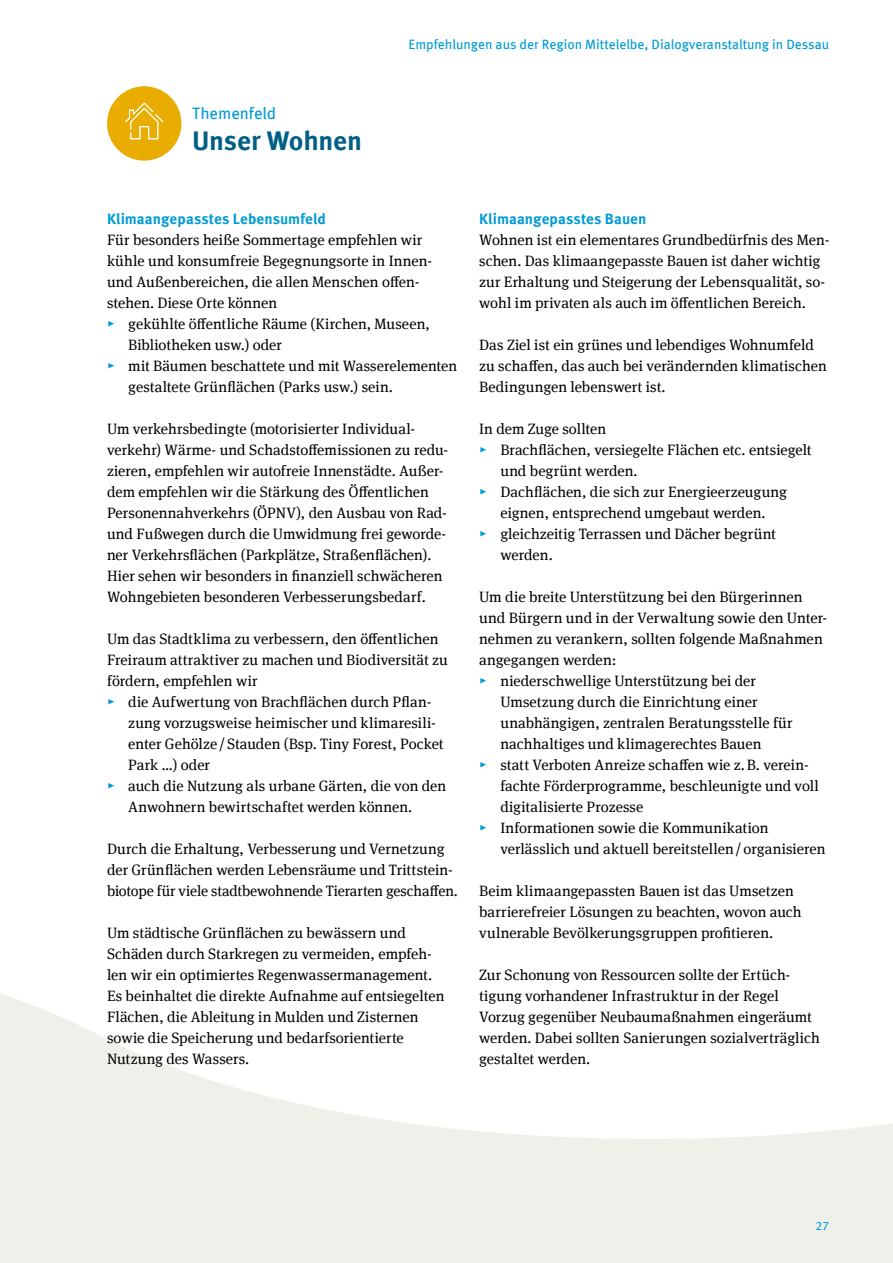
<style>
.page{position:relative;width:893px;height:1263px;background:#fff}
.page>*{position:absolute;margin:0;border:0;box-sizing:border-box;transform-origin:0 0}
.Innenseiten_H3_Headline_Themenfeld{font:700 27px "Meta Offc";letter-spacing:-.01em;color:#005f85}
.Innenseiten_H3_Headline_Themenfeld-2{font:16.5px "Meta Offc";color:#009bd4}
.Innenseiten_P_Copy_Abstand_vor{font:15px/21px "Meta Serif Offc";letter-spacing:.005em;color:#000}
.Innenseiten_P_Copy_Abstand_nach{font:15px/21px "Meta Serif Offc";letter-spacing:.005em;color:#000}
.Innenseiten_P_Copy_ohne_Abstand{font:15px/21px "Meta Serif Offc";letter-spacing:.005em;color:#000}
.Innenseiten_P_Copy{font:15px/21px "Meta Serif Offc";letter-spacing:.005em;color:#000}
.Innenseiten_H4_Headline{font:700 15px "Meta Offc";letter-spacing:.005em;color:#009bd4}
.Innenseiten_P_Copy_Abstand_vor-2{font:700 15px "Meta Offc";letter-spacing:.01em;color:#009bd4}
.t1{font:13.5px "Meta Offc";color:#009bd4}
.t2{font:12px "Meta Offc";color:#009bd4}
.s1{color:#009bd4}
</style>
<div class="page">
<svg style="left:0;top:994px;width:893px;height:269px;fill:#f0f0eb"></svg>
<svg style="left:107px;top:86px;width:74px;height:75px"></svg>
<h3 class="Innenseiten_H3_Headline_Themenfeld-2" style="left:192px;top:103px;width:86px">Themenfeld</h3>
<h3 class="Innenseiten_H3_Headline_Themenfeld" style="left:192px;top:125px;width:171px">Unser Wohnen</h3>
<p class="t1" style="left:408px;top:36px;width:422px">Empfehlungen aus der Region Mittelelbe, Dialogveranstaltung in Dessau</p>
<p class="Innenseiten_H4_Headline" style="left:107px;top:209px;width:220px">Klimaangepasstes Lebensumfeld</p>
<p class="Innenseiten_P_Copy_ohne_Abstand" style="left:107px;top:229px;width:327px">Für besonders heiße Sommertage empfehlen wir kühle und konsumfreie Begegnungsorte in Innen&shy;und Außenbereichen, die allen Menschen offen&shy;stehen. Diese Orte können</p>
<p class="Innenseiten_P_Copy_Abstand_vor" style="left:128px;top:313px;width:303px;text-indent:-21px"><span class="s1">▸</span> gekühlte öffentliche Räume (Kirchen, Museen,<br>Bibliotheken usw.) oder</p>
<p class="Innenseiten_P_Copy_Abstand_vor" style="left:128px;top:355px;width:330px;text-indent:-21px"><span class="s1">▸</span> mit Bäumen beschattete und mit Wasserelementen gestaltete Grünflächen (Parks usw.) sein.</p>
<p class="Innenseiten_P_Copy_Abstand_vor" style="left:107px;top:418px;width:343px">Um verkehrsbedingte (motorisierter Individual&shy;verkehr) Wärme- und Schadstoffemissionen zu redu&shy;zieren, empfehlen wir autofreie Innenstädte. Außer&shy;dem empfehlen wir die Stärkung des Öffentlichen Personennahverkehrs (ÖPNV), den Ausbau von Rad&shy;und Fußwegen durch die Umwidmung frei geworde&shy;ner Verkehrsflächen (Parkplätze, Straßenflächen).<br>Hier sehen wir besonders in finanziell schwächeren Wohngebieten besonderen Verbesserungsbedarf.</p>
<p class="Innenseiten_P_Copy_Abstand_vor" style="left:107px;top:628px;width:342px">Um das Stadtklima zu verbessern, den öffentlichen<br>Freiraum attraktiver zu machen und Biodiversität zu fördern, empfehlen wir</p>
<p class="Innenseiten_P_Copy_Abstand_vor" style="left:128px;top:691px;width:317px;text-indent:-21px"><span class="s1">▸</span> die Aufwertung von Brachflächen durch Pflan&shy;zung vorzugsweise heimischer und klimaresili&shy;enter Gehölze /Stauden (Bsp. Tiny Forest, Pocket Park …) oder</p>
<p class="Innenseiten_P_Copy_Abstand_vor" style="left:128px;top:775px;width:319px;text-indent:-21px"><span class="s1">▸</span> auch die Nutzung als urbane Gärten, die von den<br>Anwohnern bewirtschaftet werden können.</p>
<p class="Innenseiten_P_Copy_Abstand_vor" style="left:107px;top:838px;width:352px">Durch die Erhaltung, Verbesserung und Vernetzung der Grünflächen werden Lebensräume und Trittstein&shy;biotope für viele stadtbewohnende Tierarten geschaffen.</p>
<p class="Innenseiten_P_Copy_Abstand_vor" style="left:107px;top:922px;width:339px">Um städtische Grünflächen zu bewässern und Schäden durch Starkregen zu vermeiden, empfeh&shy;len wir ein optimiertes Regenwassermanagement.<br>Es -beinhaltet die direkte Aufnahme auf entsiegelten Flächen, die Ableitung in Mulden und Zisternen sowie die Speicherung und bedarfsorientierte Nutzung des Wassers.</p>
<p class="Innenseiten_P_Copy_Abstand_vor-2" style="left:479px;top:209px;width:169px">Klimaangepasstes Bauen</p>
<p class="Innenseiten_P_Copy_Abstand_nach" style="left:479px;top:229px;width:352px">Wohnen ist ein elementares Grundbedürfnis des Men&shy;schen. Das klimaangepasste Bauen ist daher wichtig zur Erhaltung und Steigerung der Lebensqualität, so&shy;wohl im privaten als auch im öffentlichen Bereich.</p>
<p class="Innenseiten_P_Copy_Abstand_nach" style="left:479px;top:334px;width:349px">Das Ziel ist ein grünes und lebendiges Wohnumfeld zu schaffen, das auch bei verändernden klimatischen<br>Bedingungen lebenswert ist.</p>
<p class="Innenseiten_P_Copy_ohne_Abstand" style="left:479px;top:418px;width:129px">In dem Zuge sollten</p>
<p class="Innenseiten_P_Copy_Abstand_vor" style="left:500px;top:439px;width:313px;text-indent:-21px"><span class="s1">▸</span> Brachflächen, versiegelte Flächen etc. entsiegelt und begrünt werden.</p>
<p class="Innenseiten_P_Copy_Abstand_vor" style="left:479px;top:481px;width:309px;text-align:center"><span class="s1">▸</span> Dachflächen, die sich zur Energieerzeugung eignen, entsprechend umgebaut werden.</p>
<p class="Innenseiten_P_Copy_Abstand_vor" style="left:500px;top:523px;width:277px;text-indent:-21px"><span class="s1">▸</span> gleichzeitig Terrassen und Dächer begrünt werden.</p>
<p class="Innenseiten_P_Copy_Abstand_vor" style="left:479px;top:586px;width:350px">Um die breite Unterstützung bei den Bürgerinnen und Bürgern und in der Verwaltung sowie den Unter&shy;nehmen zu verankern, sollten folgende Maßnahmen angegangen werden:</p>
<p class="Innenseiten_P_Copy_Abstand_vor" style="left:500px;top:670px;width:294px;text-indent:-21px"><span class="s1">▸</span> niederschwellige Unterstützung bei der Umsetzung durch die Einrichtung einer unabhängigen, zentralen Beratungsstelle für nachhaltiges und klimagerechtes Bauen</p>
<p class="Innenseiten_P_Copy_Abstand_vor" style="left:500px;top:754px;width:320px;text-indent:-21px"><span class="s1">▸</span> statt Verboten Anreize schaffen wie z.B. verein&shy;fachte Förderprogramme, beschleunigte und voll digitalisierte Prozesse</p>
<p class="Innenseiten_P_Copy_Abstand_vor" style="left:500px;top:817px;width:327px;text-indent:-21px"><span class="s1">▸</span> Informationen sowie die Kommunikation verlässlich und aktuell bereitstellen/organisieren</p>
<p class="Innenseiten_P_Copy" style="left:479px;top:880px;width:324px">Beim klimaangepassten Bauen ist das Umsetzen barrierefreier Lösungen zu beachten, wovon auch vulnerable Bevölkerungsgruppen profitieren.</p>
<p class="Innenseiten_P_Copy_Abstand_nach" style="left:479px;top:964px;width:342px">Zur Schonung von Ressourcen sollte der Ertüch&shy;tigung vorhandener Infrastruktur in der Regel Vorzug gegenüber Neubaumaßnahmen eingeräumt werden. Dabei sollten Sanierungen sozialverträglich gestaltet -werden.</p>
<p class="t2" style="left:815px;top:1218px;width:15px">27</p>
</div>
